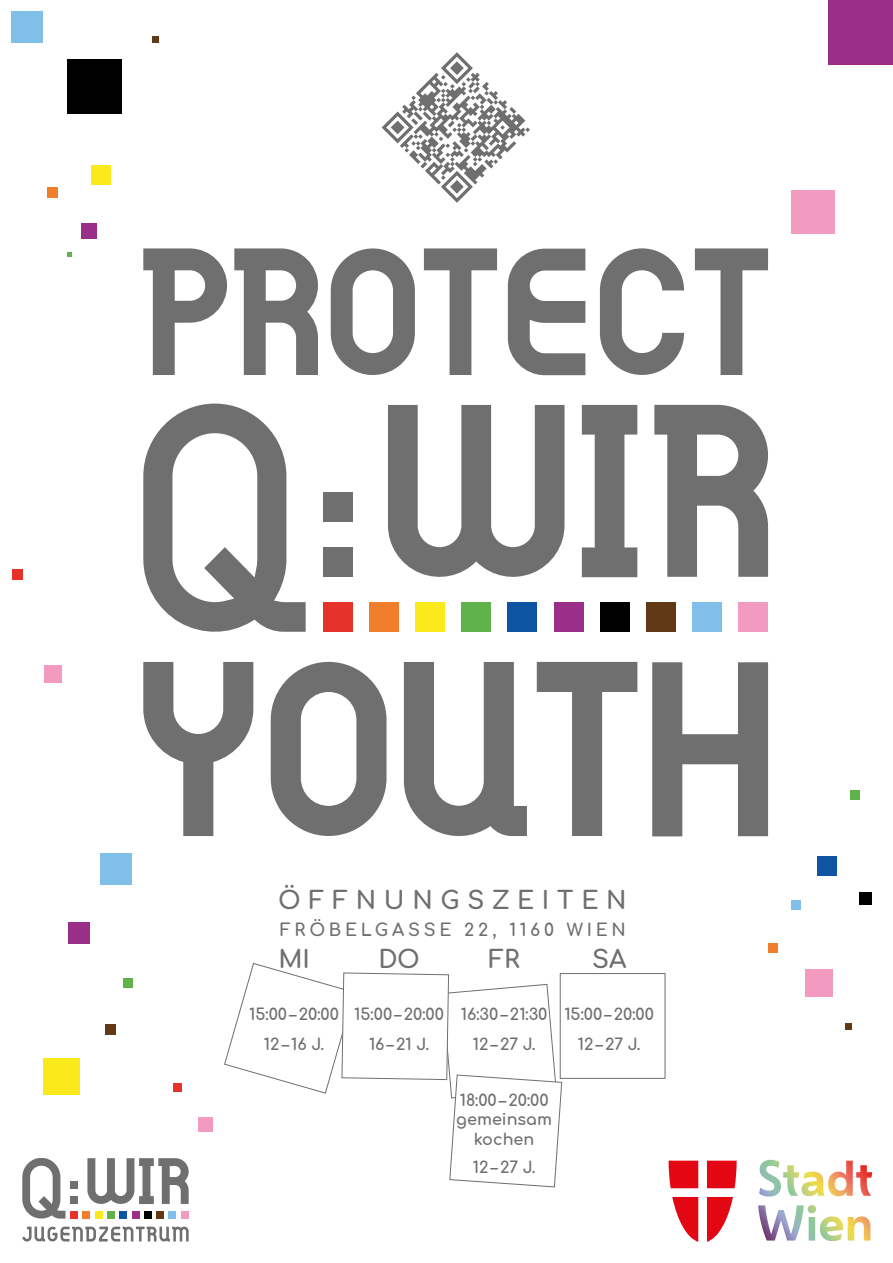
<style>
.page{position:relative;width:893px;height:1263px;background:#fff}
.page>*{position:absolute;margin:0;border:0;box-sizing:border-box;transform-origin:0 0}
.t1{font:700 24.6px "Comfortaa";letter-spacing:.31em;color:#706f6f}
.t2{font:700 17.25px "Comfortaa";letter-spacing:.215em;color:#706f6f}
.t3{font:700 16.05px/19.5px "Comfortaa";color:#706f6f;text-align:center}
</style>
<div class="page">
<div style="left:105px;top:1024px;width:11px;height:11px;background:#623917"></div>
<div style="left:100px;top:853px;width:32px;height:32px;background:#80bfea"></div>
<div style="left:791px;top:190px;width:44px;height:44px;background:#f29abf"></div>
<div style="left:828px;top:0;width:65px;height:65px;background:#992f88"></div>
<div style="left:43px;top:1058px;width:36px;height:36px;background:#faea1b"></div>
<div style="left:123px;top:979px;width:9px;height:9px;background:#60b34a"></div>
<div style="left:806px;top:969px;width:27px;height:28px;background:#f29abf"></div>
<div style="left:69px;top:923px;width:21px;height:21px;background:#992f88"></div>
<div style="left:768px;top:944px;width:9px;height:9px;background:#f07e2d"></div>
<div style="left:791px;top:901px;width:9px;height:9px;background:#80bfea"></div>
<div style="left:817px;top:856px;width:19px;height:19px;background:#0d55a3"></div>
<div style="left:198px;top:1117px;width:15px;height:15px;background:#f29abf"></div>
<div style="left:12px;top:569px;width:11px;height:10px;background:#e63329"></div>
<div style="left:48px;top:187px;width:10px;height:10px;background:#f07e2d"></div>
<div style="left:91px;top:165px;width:19px;height:19px;background:#faea1b"></div>
<div style="left:81px;top:223px;width:16px;height:15px;background:#992f88"></div>
<div style="left:174px;top:1083px;width:8px;height:9px;background:#e63329"></div>
<div style="left:44px;top:665px;width:17px;height:17px;background:#f29abf"></div>
<div style="left:11px;top:11px;width:32px;height:32px;background:#80bfea"></div>
<div style="left:67px;top:59px;width:55px;height:55px;background:#000"></div>
<div style="left:153px;top:36px;width:6px;height:7px;background:#623917"></div>
<div style="left:850px;top:791px;width:9px;height:9px;background:#60b34a"></div>
<svg style="left:67px;top:253px;width:5px;height:4px"></svg>
<div style="left:859px;top:892px;width:13px;height:13px;background:#000"></div>
<div style="left:845px;top:1023px;width:7px;height:7px;background:#623917"></div>
<div style="left:70px;top:1211px;width:8px;height:7px;background:#e63329"></div>
<div style="left:70px;top:1196px;width:8px;height:8px;background:#706f6f"></div>
<div style="left:70px;top:1181px;width:8px;height:8px;background:#706f6f"></div>
<div style="left:82px;top:1211px;width:8px;height:8px;background:#f07e2d"></div>
<div style="left:107px;top:1211px;width:8px;height:8px;background:#60b34a"></div>
<div style="left:132px;top:1211px;width:7px;height:8px;background:#992f88"></div>
<div style="left:156px;top:1211px;width:8px;height:8px;background:#623917"></div>
<div style="left:95px;top:1211px;width:8px;height:8px;background:#faea1b"></div>
<div style="left:119px;top:1211px;width:8px;height:8px;background:#0d55a3"></div>
<div style="left:144px;top:1211px;width:8px;height:8px;background:#000"></div>
<div style="left:169px;top:1211px;width:7px;height:8px;background:#80bfea"></div>
<div style="left:181px;top:1211px;width:8px;height:7px;background:#f29abf"></div>
<svg style="left:22px;top:1158px;width:44px;height:61px"></svg>
<svg style="left:87px;top:1158px;width:102px;height:46px"></svg>
<svg style="left:22px;top:1226px;width:167px;height:16px"></svg>
<svg style="left:382px;top:52px;width:148px;height:151px"></svg>
<svg style="left:388px;top:405px;width:380px;height:173px;fill:#706f6f"></svg>
<div style="left:323px;top:602px;width:29px;height:30px;background:#e63329"></div>
<div style="left:323px;top:547px;width:29px;height:30px;background:#706f6f"></div>
<div style="left:323px;top:492px;width:29px;height:30px;background:#706f6f"></div>
<div style="left:369px;top:602px;width:29px;height:30px;background:#f07e2d"></div>
<div style="left:461px;top:602px;width:30px;height:30px;background:#60b34a"></div>
<div style="left:554px;top:602px;width:29px;height:30px;background:#992f88"></div>
<div style="left:646px;top:602px;width:30px;height:30px;background:#623917"></div>
<div style="left:415px;top:602px;width:30px;height:30px;background:#faea1b"></div>
<div style="left:508px;top:602px;width:29px;height:30px;background:#0d55a3"></div>
<div style="left:600px;top:602px;width:29px;height:30px;background:#000"></div>
<div style="left:693px;top:602px;width:29px;height:30px;background:#80bfea"></div>
<div style="left:739px;top:602px;width:29px;height:30px;background:#f29abf"></div>
<svg style="left:144px;top:404px;width:162px;height:228px"></svg>
<svg style="left:582px;top:405px;width:55px;height:172px"></svg>
<svg style="left:143px;top:248px;width:84px;height:127px"></svg>
<svg style="left:234px;top:248px;width:84px;height:127px"></svg>
<svg style="left:331px;top:248px;width:84px;height:127px"></svg>
<svg style="left:424px;top:248px;width:73px;height:127px"></svg>
<svg style="left:508px;top:249px;width:77px;height:126px"></svg>
<svg style="left:600px;top:248px;width:84px;height:127px"></svg>
<svg style="left:695px;top:248px;width:73px;height:127px"></svg>
<svg style="left:143px;top:662px;width:110px;height:174px"></svg>
<svg style="left:271px;top:662px;width:115px;height:174px"></svg>
<svg style="left:404px;top:662px;width:123px;height:175px"></svg>
<svg style="left:537px;top:662px;width:100px;height:174px"></svg>
<svg style="left:652px;top:662px;width:116px;height:174px"></svg>
<svg style="left:669px;top:1160px;width:29px;height:28px"></svg>
<svg style="left:672px;top:1197px;width:26px;height:45px"></svg>
<svg style="left:707px;top:1160px;width:30px;height:28px"></svg>
<svg style="left:707px;top:1197px;width:26px;height:45px"></svg>
<svg style="left:758px;top:1205px;width:112px;height:36px"></svg>
<svg style="left:759px;top:1160px;width:113px;height:36px"></svg>
<div style="left:560px;top:973px;width:105px;height:106px;border:1px solid #706f6f"></div>
<svg style="left:224px;top:963px;width:339px;height:225px"></svg>
<p class="t1" style="left:278px;top:877px;width:350px">ÖFFNUNGSZEITEN</p>
<p class="t2" style="left:280px;top:914px;width:347px">FRÖBELGASSE 22, 1160 WIEN</p>
<p class="t1" style="left:278px;top:936px;width:33px">MI</p>
<p class="t1" style="left:378px;top:936px;width:43px">DO</p>
<p class="t1" style="left:489px;top:936px;width:32px">FR</p>
<p class="t1" style="left:592px;top:936px;width:36px">SA</p>
<p class="t3" style="left:249px;top:1003px;width:91px">15:00 – 20:00</p>
<p class="t3" style="left:264px;top:1033px;width:62px">12 –16 J.</p>
<p class="t3" style="left:354px;top:1003px;width:91px">15:00 – 20:00</p>
<p class="t3" style="left:369px;top:1033px;width:62px">16 – 21 J.</p>
<p class="t3" style="left:461px;top:1003px;width:88px">16:30 – 21:30</p>
<p class="t3" style="left:473px;top:1033px;width:64px">12 – 27 J.</p>
<p class="t3" style="left:564px;top:1003px;width:91px">15:00 – 20:00</p>
<p class="t3" style="left:578px;top:1033px;width:64px">12 – 27 J.</p>
<p class="t3" style="left:460px;top:1088px;width:90px">18:00 – 20:00</p>
<p class="t3" style="left:456px;top:1108px;width:97px">gemeinsam kochen</p>
<p class="t3" style="left:473px;top:1155px;width:64px">12 – 27 J.</p>
</div>
